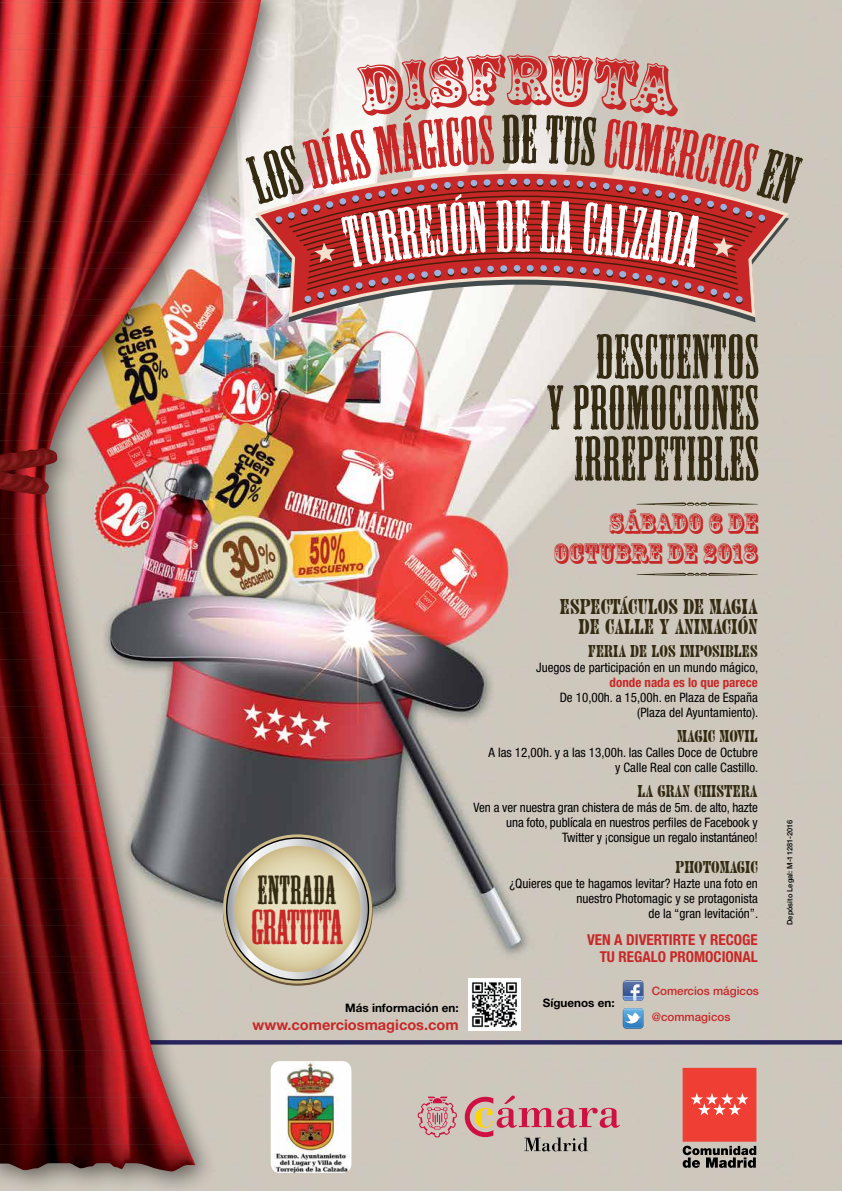
<style>
.page{position:relative;width:842px;height:1191px;background:#fff}
.page>*{position:absolute;margin:0;border:0;box-sizing:border-box;transform-origin:0 0}
.t1{font:69px "Zebrawood Std";color:#c72827}
.t2{font:68px "Mesquite Std";color:#fff;scale:.9 1}
.t3{font:63.9px "Mesquite Std";color:#342b12}
.t4{font:58.6px/51px "Mesquite Std";letter-spacing:.02em;color:#342b12;text-align:right}
.t5{font:45.8px "Mesquite Std";color:#c72827}
.t6{font:37.9px "Mesquite Std";letter-spacing:.02em;color:#342b12}
.t7{font:27px/30px "Rosewood Std";color:#c72827;text-align:right}
.t8{font:20px/20px "Juniper Std";color:#342b12;text-align:right}
.t9{font:16px "Juniper Std";color:#342b12}
.t10{font:700 condensed 15px/17px "Helvetica Neue LT Std";color:#c72827;text-align:right}
.t11{font:700 14.6px "Helvetica Neue LT Std";color:#c72827}
.t12{font:condensed 13px/15px "Helvetica Neue LT Std";color:#000;text-align:right}
.t13{font:700 condensed 13px "Helvetica Neue LT Std";color:#c72827}
.t14{font:700 11.7px "Helvetica Neue LT Std";color:#000}
.t15{font:500 11.7px "Helvetica Neue LT Std";color:#c72827}
.t16{font:500 7.4px "Helvetica Neue LT Std";color:#000}
</style>
<div class="page">
<img style="left:286px;top:0;width:556px;height:1191px">
<svg style="left:286px;top:1040px;width:556px;height:4px;background:#2d2961"></svg>
<div style="left:0;top:0;width:286px;height:1191px;background:#000;opacity:.5"></div>
<img style="left:0;top:0;width:261px;height:18px">
<img style="left:0;top:18px;width:257px;height:16px">
<img style="left:0;top:34px;width:254px;height:15px">
<img style="left:0;top:49px;width:250px;height:16px">
<img style="left:0;top:65px;width:245px;height:16px">
<img style="left:0;top:81px;width:242px;height:15px">
<img style="left:0;top:96px;width:238px;height:16px">
<img style="left:0;top:112px;width:233px;height:16px">
<img style="left:0;top:127px;width:227px;height:16px">
<img style="left:0;top:143px;width:221px;height:16px">
<img style="left:0;top:159px;width:215px;height:16px">
<img style="left:0;top:174px;width:208px;height:16px">
<img style="left:0;top:190px;width:201px;height:16px">
<img style="left:0;top:206px;width:194px;height:15px">
<img style="left:0;top:221px;width:186px;height:16px">
<img style="left:0;top:237px;width:177px;height:16px">
<img style="left:0;top:253px;width:168px;height:15px">
<img style="left:0;top:268px;width:157px;height:16px">
<img style="left:0;top:284px;width:147px;height:16px">
<img style="left:0;top:299px;width:136px;height:16px">
<img style="left:0;top:315px;width:126px;height:16px">
<img style="left:0;top:331px;width:114px;height:16px">
<img style="left:0;top:346px;width:103px;height:16px">
<img style="left:0;top:362px;width:91px;height:16px">
<img style="left:0;top:378px;width:81px;height:16px">
<img style="left:0;top:393px;width:71px;height:16px">
<img style="left:0;top:409px;width:64px;height:16px">
<img style="left:0;top:425px;width:57px;height:15px">
<img style="left:0;top:440px;width:52px;height:8px">
<img style="left:0;top:495px;width:46px;height:8px">
<img style="left:0;top:503px;width:48px;height:15px">
<img style="left:0;top:518px;width:50px;height:16px">
<img style="left:0;top:534px;width:52px;height:16px">
<img style="left:0;top:550px;width:54px;height:15px">
<img style="left:0;top:565px;width:57px;height:16px">
<img style="left:0;top:581px;width:59px;height:16px">
<img style="left:0;top:597px;width:62px;height:15px">
<img style="left:0;top:612px;width:65px;height:16px">
<img style="left:0;top:628px;width:68px;height:15px">
<img style="left:0;top:643px;width:71px;height:16px">
<img style="left:0;top:659px;width:74px;height:16px">
<img style="left:0;top:675px;width:77px;height:15px">
<img style="left:0;top:690px;width:80px;height:16px">
<img style="left:0;top:706px;width:83px;height:16px">
<img style="left:0;top:722px;width:86px;height:15px">
<img style="left:0;top:737px;width:90px;height:16px">
<img style="left:0;top:753px;width:93px;height:16px">
<img style="left:0;top:769px;width:96px;height:15px">
<img style="left:0;top:784px;width:99px;height:16px">
<img style="left:0;top:800px;width:102px;height:15px">
<img style="left:0;top:815px;width:105px;height:16px">
<img style="left:0;top:831px;width:109px;height:16px">
<img style="left:0;top:847px;width:112px;height:15px">
<img style="left:0;top:862px;width:115px;height:16px">
<img style="left:0;top:878px;width:118px;height:16px">
<img style="left:0;top:894px;width:122px;height:15px">
<img style="left:0;top:909px;width:125px;height:16px">
<img style="left:0;top:925px;width:128px;height:16px">
<img style="left:0;top:941px;width:132px;height:15px">
<img style="left:0;top:956px;width:135px;height:16px">
<img style="left:0;top:972px;width:138px;height:15px">
<img style="left:0;top:987px;width:142px;height:16px">
<img style="left:0;top:1003px;width:145px;height:16px">
<img style="left:0;top:1019px;width:149px;height:15px">
<img style="left:0;top:1034px;width:152px;height:16px">
<img style="left:0;top:1050px;width:157px;height:16px">
<img style="left:0;top:1066px;width:162px;height:15px">
<img style="left:0;top:1081px;width:168px;height:16px">
<img style="left:0;top:1097px;width:174px;height:16px">
<img style="left:0;top:1113px;width:180px;height:15px">
<img style="left:0;top:1128px;width:187px;height:16px">
<img style="left:0;top:1144px;width:193px;height:15px">
<img style="left:0;top:1159px;width:195px;height:12px">
<img style="left:0;top:472px;width:49px;height:23px">
<img style="left:0;top:448px;width:57px;height:24px">
<svg style="left:223px;top:834px;width:149px;height:149px;background:#978b68"></svg>
<svg style="left:227px;top:838px;width:141px;height:141px;background:#c3c4c5"></svg>
<svg style="left:234px;top:846px;width:127px;height:126px;background:#dfd5af"></svg>
<svg style="left:636px;top:502px;width:122px;height:3px"></svg>
<svg style="left:636px;top:573px;width:122px;height:3px"></svg>
<svg style="left:623px;top:980px;width:20px;height:21px"></svg>
<svg style="left:623px;top:1008px;width:20px;height:20px"></svg>
<img style="left:469px;top:978px;width:52px;height:52px">
<svg style="left:255px;top:317px;width:534px;height:5px"></svg>
<svg style="left:255px;top:304px;width:534px;height:13px"></svg>
<svg style="left:260px;top:304px;width:523px;height:9px"></svg>
<svg style="left:417px;top:1096px;width:40px;height:41px;background:#cd9da0"></svg>
<svg style="left:465px;top:1095px;width:155px;height:56px;background:#c8a39f"></svg>
<div style="left:683px;top:1068px;width:73px;height:73px;background:#ef3e33"></div>
<svg style="left:690px;top:1093px;width:59px;height:22px"></svg>
<svg style="left:683px;top:1145px;width:73px;height:22px;background:#706b66"></svg>
<div style="left:271px;top:1061px;width:80px;height:111px;background:#fff;border-radius:9px"></div>
<img style="left:274px;top:1061px;width:75px;height:111px">
<svg style="left:245px;top:54px;width:558px;height:250px;background:#c89893"></svg>
<h1 class="t1" style="left:505px;top:41px;width:46px">R</h1>
<h3 class="t3" style="left:521px;top:105px;width:17px">E</h3>
<h2 class="t2" style="left:515px;top:190px;width:18px">E</h2>
<h3 class="t6" style="left:258px;top:869px;width:80px">ENTRADA</h3>
<h3 class="t5" style="left:251px;top:902px;width:93px">GRATUITA</h3>
<p class="t14" style="left:345px;top:1000px;width:115px">Más información en:</p>
<p class="t11" style="left:253px;top:1016px;width:208px">www.comerciosmagicos.com</p>
<h3 class="t4" style="left:547px;top:334px;width:212px">DESCUENTOS<br>Y PROMOCIONES<br>IRREPETIBLES</h3>
<h3 class="t7" style="left:553px;top:508px;width:206px">SÁBADO 6 de<br>OCTUBRE de 2018</h3>
<h3 class="t8" style="left:560px;top:598px;width:200px">ESPECTÁCULOS DE MAGIA<br>DE CALLE Y ANIMACIÓN</h3>
<p class="t9" style="left:588px;top:642px;width:171px">FERIA DE LOS IMPOSIBLES</p>
<p class="t12" style="left:536px;top:660px;width:223px">Juegos de participación en un mundo mágico,</p>
<p class="t13" style="left:610px;top:675px;width:150px">donde nada es lo que parece</p>
<p class="t12" style="left:560px;top:690px;width:200px">De 10,00h. a 15,00h. en Plaza de España (Plaza del Ayuntamiento).</p>
<p class="t9" style="left:677px;top:727px;width:82px">MAGIC MOVIL</p>
<p class="t12" style="left:488px;top:745px;width:271px">A las 12,00h. y a las 13,00h. las Calles Doce de Octubre y Calle Real con calle Castillo.</p>
<p class="t9" style="left:637px;top:782px;width:122px">LA GRAN CHISTERA</p>
<p class="t12" style="left:473px;top:800px;width:286px">Ven a ver nuestra gran chistera de más de 5m. de alto, hazte una foto, publícala en nuestros perfiles de Facebook y<br>Twitter y ¡consigue un regalo instantáneo!</p>
<p class="t9" style="left:676px;top:858px;width:84px">PHOTOMAGIC</p>
<p class="t12" style="left:509px;top:875px;width:250px">¿Quieres que te hagamos levitar? Hazte una foto en nuestro Photomagic y se protagonista<br>de la “gran levitación”.</p>
<p class="t10" style="left:587px;top:931px;width:172px">VEN A DIVERTIRTE Y RECOGE<br>TU REGALO PROMOCIONAL</p>
<p class="t14" style="left:543px;top:995px;width:73px">Síguenos en:</p>
<p class="t15" style="left:652px;top:983px;width:109px">Comercios mágicos</p>
<p class="t15" style="left:652px;top:1010px;width:80px">@commagicos</p>
<p class="t16" style="left:785px;top:925px;width:107px;rotate:-90deg">Depósito Legal: M-11281-2016</p>
</div>
